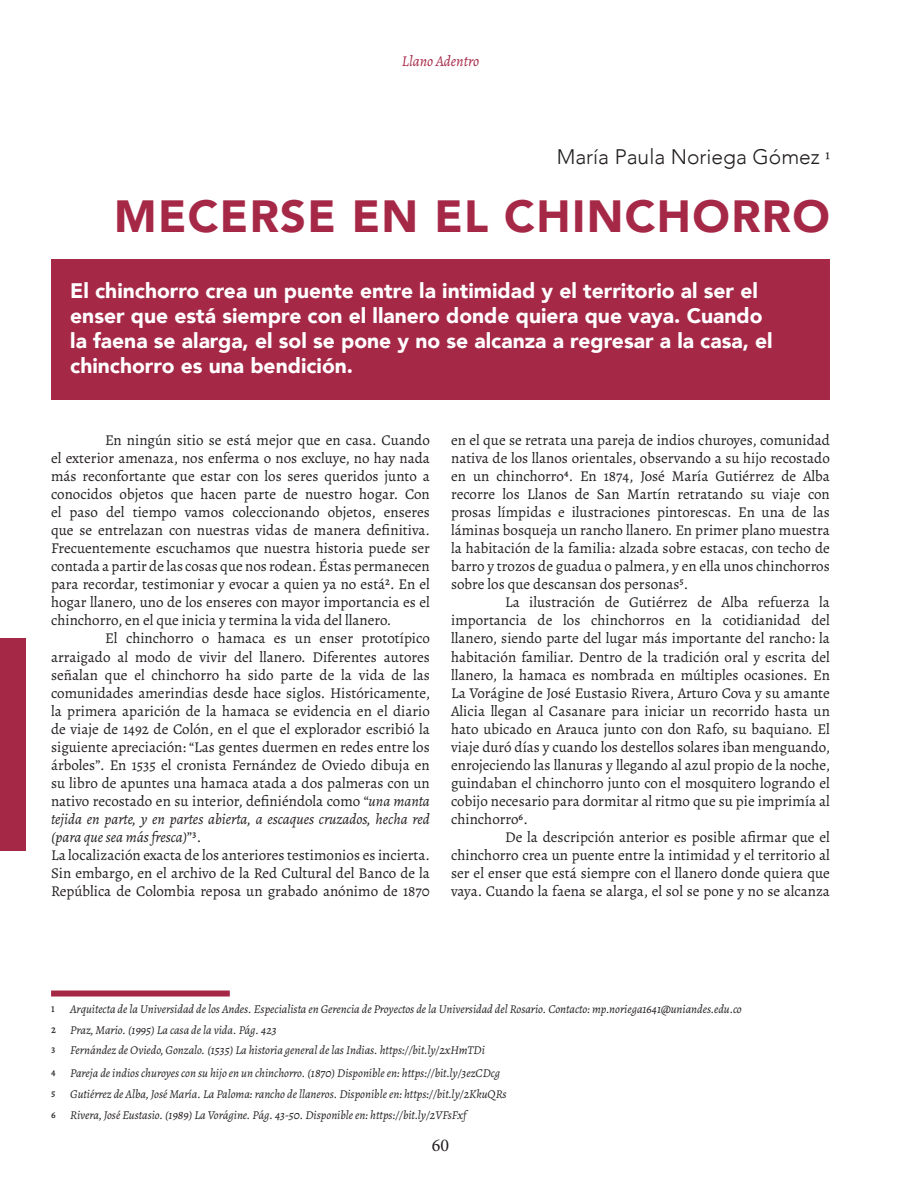
<style>
.page{position:relative;width:915px;height:1191px;background:#fff}
.page>*{position:absolute;margin:0;border:0;box-sizing:border-box;transform-origin:0 0}
.t1{font:900 45px "Avenir";letter-spacing:.03em;color:#a62847}
.t2{font:900 21px/25.2px "Avenir";color:#fff}
.t3{font:300 21px "Avenir";color:#231f20}
.t4{font:18px "Minion Pro";color:#231f20}
.t5{font:15px/18px "Alegreya";color:#231f20;text-align:justify}
.t6{font:italic 15px "Alegreya";color:#a62847}
.t7{font:italic 12px "Alegreya";color:#231f20}
.s1{font-family:"Alegreya";font-weight:400;font-size:18px}
.s2{font-style:italic}
</style>
<div class="page">
<div style="left:0;top:638px;width:26px;height:212px;background:#a62847"></div>
<div style="left:51px;top:259px;width:778px;height:141px;background:#a62847"></div>
<div style="left:51px;top:990px;width:179px;height:6px;background:#a62847"></div>
<p class="t6" style="left:401px;top:51px;width:79px">Llano Adentro</p>
<h2 class="t3" style="left:556px;top:144px;width:274px">María Paula Noriega Gómez <span class="s1">1</span></h2>
<h1 class="t1" style="left:114px;top:178px;width:717px">MECERSE EN EL CHINCHORRO</h1>
<h2 class="t2" style="left:70px;top:277px;width:703px">El chinchorro crea un puente entre la intimidad y el territorio al ser el enser que está siempre con el llanero donde quiera que vaya. Cuando la faena se alarga, el sol se pone y no se alcanza a regresar a la casa, el chinchorro es una bendición.</h2>
<p class="t5" style="left:51px;top:431px;width:380px;text-indent:54px">En ningún sitio se está mejor que en casa. Cuando el exterior amenaza, nos enferma o nos excluye, no hay nada más reconfortante que estar con los seres queridos junto a conocidos objetos que hacen parte de nuestro hogar. Con el paso del tiempo vamos coleccionando objetos, enseres que se entrelazan con nuestras vidas de manera definitiva.<br>Frecuentemente escuchamos que nuestra historia puede ser contada a partir de las cosas que nos rodean. Éstas permanecen para recordar, testimoniar y evocar a quien ya no está2. En el hogar llanero, uno de los enseres con mayor importancia es el chinchorro, en el que inicia y termina la vida del llanero.</p>
<p class="t5" style="left:51px;top:629px;width:380px;text-align:left;text-indent:54px">El chinchorro o hamaca es un enser prototípico arraigado al modo de vivir del llanero. Diferentes autores señalan que el chinchorro ha sido parte de la vida de las comunidades amerindias desde hace siglos. Históricamente, la primera aparición de la hamaca se evidencia en el diario de viaje de 1492 de Colón, en el que el explorador escribió la siguiente apreciación: “Las gentes duermen en redes entre los árboles”. En 1535 el cronista Fernández de Oviedo dibuja en su libro de apuntes una hamaca atada a dos palmeras con un nativo recostado en su interior, definiéndola como “<span class="s2">una manta tejida en parte, y en partes abierta, a escaques cruzados, hecha red (para que sea más fresca)</span>”3.<br>La localización exacta de los anteriores testimonios es incierta.<br>Sin embargo, en el archivo de la Red Cultural del Banco de la República de Colombia reposa un grabado anónimo de 1870</p>
<p class="t5" style="left:451px;top:431px;width:380px">en el que se retrata una pareja de indios churoyes, comunidad nativa de los llanos orientales, observando a su hijo recostado en un chinchorro4. En 1874, José María Gutiérrez de Alba recorre los Llanos de San Martín retratando su viaje con prosas límpidas e ilustraciones pintorescas. En una de las láminas bosqueja un rancho llanero. En primer plano muestra la habitación de la familia: alzada sobre estacas, con techo de barro y trozos de guadua o palmera, y en ella unos chinchorros sobre los que descansan dos personas5.</p>
<p class="t5" style="left:451px;top:593px;width:380px;text-indent:54px">La ilustración de Gutiérrez de Alba refuerza la importancia de los chinchorros en la cotidianidad del llanero, siendo parte del lugar más importante del rancho: la habitación familiar. Dentro de la tradición oral y escrita del llanero, la hamaca es nombrada en múltiples ocasiones. En La Vorágine de José Eustasio Rivera, Arturo Cova y su amante Alicia llegan al Casanare para iniciar un recorrido hasta un hato ubicado en Arauca junto con don Rafo, su baquiano. El viaje duró días y cuando los destellos solares iban menguando, enrojeciendo las llanuras y llegando al azul propio de la noche, guindaban el chinchorro junto con el mosquitero logrando el cobijo necesario para dormitar al ritmo que su pie imprimía al chinchorro6.</p>
<p class="t5" style="left:451px;top:827px;width:380px;text-indent:54px">De la descripción anterior es posible afirmar que el chinchorro crea un puente entre la intimidad y el territorio al ser el enser que está siempre con el llanero donde quiera que vaya. Cuando la faena se alarga, el sol se pone y no se alcanza</p>
<p class="t5" style="left:51px;top:1001px;width:5px">1</p>
<p class="t7" style="left:70px;top:1000px;width:673px">Arquitecta de la Universidad de los Andes. Especialista en Gerencia de Proyectos de la Universidad del Rosario. Contacto: mp.noriega1641@uniandes.edu.co</p>
<p class="t5" style="left:51px;top:1022px;width:6px">2</p>
<p class="t7" style="left:70px;top:1021px;width:208px">Praz, Mario. (1995) La casa de la vida. Pág. 423</p>
<p class="t5" style="left:51px;top:1043px;width:6px">3</p>
<p class="t7" style="left:70px;top:1042px;width:416px">Fernández de Oviedo, Gonzalo. (1535) La historia general de las Indias. https://bit.ly/2xHmTDi</p>
<p class="t5" style="left:51px;top:1066px;width:6px">4</p>
<p class="t7" style="left:70px;top:1065px;width:431px">Pareja de indios churoyes con su hijo en un chinchorro. (1870) Disponible en: https://bit.ly/3ezCDcg</p>
<p class="t5" style="left:51px;top:1087px;width:6px">5</p>
<p class="t7" style="left:70px;top:1085px;width:437px">Gutiérrez de Alba, José María. La Paloma: rancho de llaneros. Disponible en: https://bit.ly/2KkuQRs</p>
<p class="t5" style="left:51px;top:1107px;width:6px">6</p>
<p class="t7" style="left:70px;top:1106px;width:397px">Rivera, José Eustasio. (1989) La Vorágine. Pág. 43-50. Disponible en: https://bit.ly/2VFsFxf</p>
<p class="t4" style="left:431px;top:1133px;width:19px">60</p>
</div>
